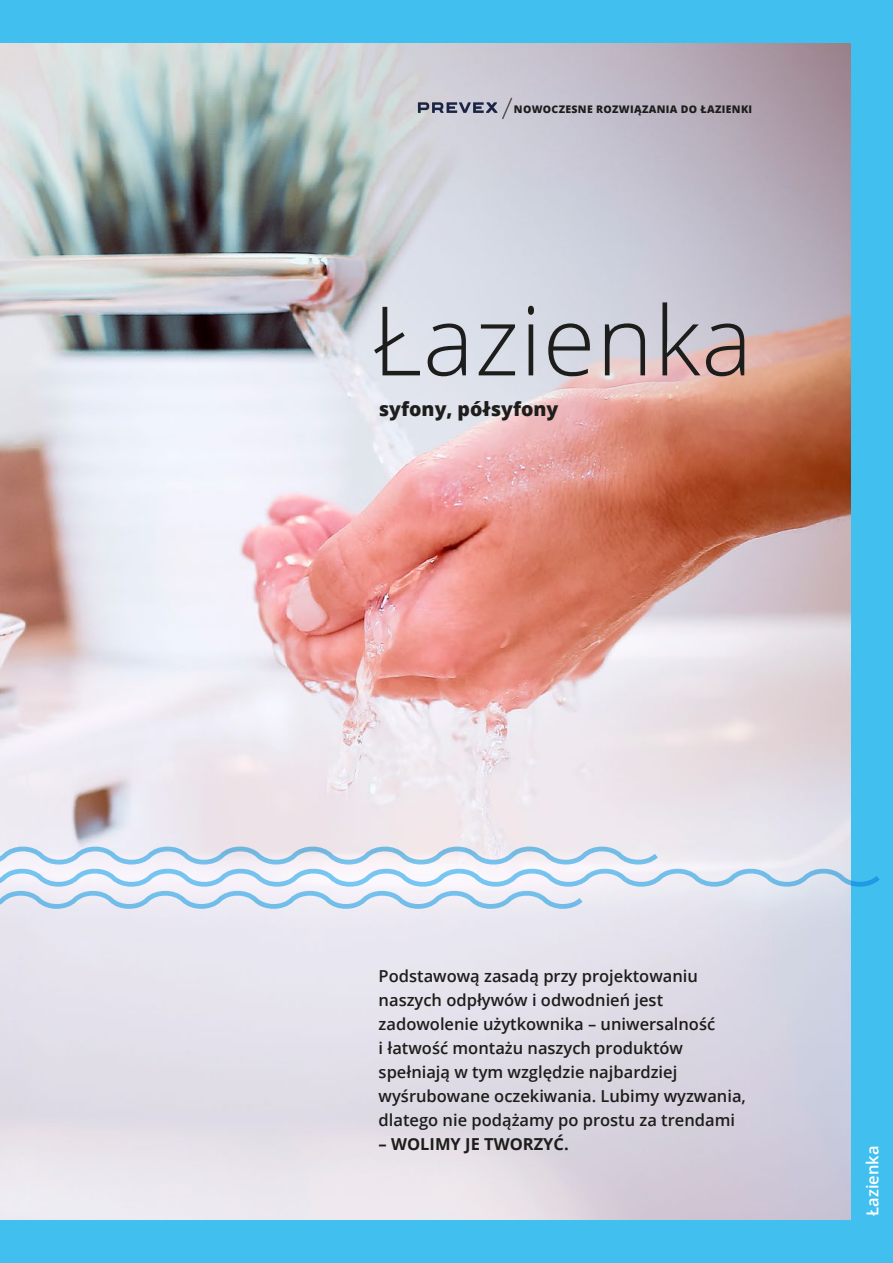
<style>
.page{position:relative;width:893px;height:1263px;background:#41c0f0}
.page>*{position:absolute;margin:0;border:0;box-sizing:border-box;transform-origin:0 0}
.ok{font:300 96px "Open Sans";letter-spacing:.01em;color:#1d1d1b}
.ok-2{font:800 19.5px "Open Sans";color:#1d1d1b}
.ok-3{font:600 16.5px/24px "Open Sans";color:#1d1d1b}
.ok-4{font:700 16.5px "Open Sans";color:#1d1d1b}
.ok-5{font:600 16.5px "Open Sans";color:#fff}
.t1{font:800 10.5px "Open Sans";letter-spacing:.03em;color:#1d1d1b}
</style>
<div class="page">
<img style="left:0;top:43px;width:850px;height:1177px">
<svg style="left:0;top:840px;width:880px;height:75px;background:#d6e3f1"></svg>
<svg style="left:418px;top:96px;width:96px;height:25px;background:#acadbb"></svg>
<p class="t1" style="left:514px;top:101px;width:240px">NOWOCZESNE ROZWIĄZANIA DO ŁAZIENKI</p>
<p class="ok" style="left:373px;top:275px;width:381px">Łazienka</p>
<p class="ok-2" style="left:379px;top:394px;width:181px">syfony, półsyfony</p>
<p class="ok-3" style="left:379px;top:964px;width:369px">Podstawową zasadą przy projektowaniu naszych odpływów i odwodnień jest zadowolenie użytkownika – uniwersalność<br>i łatwość montażu naszych produktów spełniają w tym względzie najbardziej wyśrubowane oczekiwania. Lubimy wyzwania, dlatego nie podążamy po prostu za trendami</p>
<p class="ok-4" style="left:379px;top:1132px;width:192px">– WOLIMY JE TWORZYĆ.</p>
<p class="ok-5" style="left:861px;top:1216px;width:72px;rotate:-90deg">Łazienka</p>
</div>
